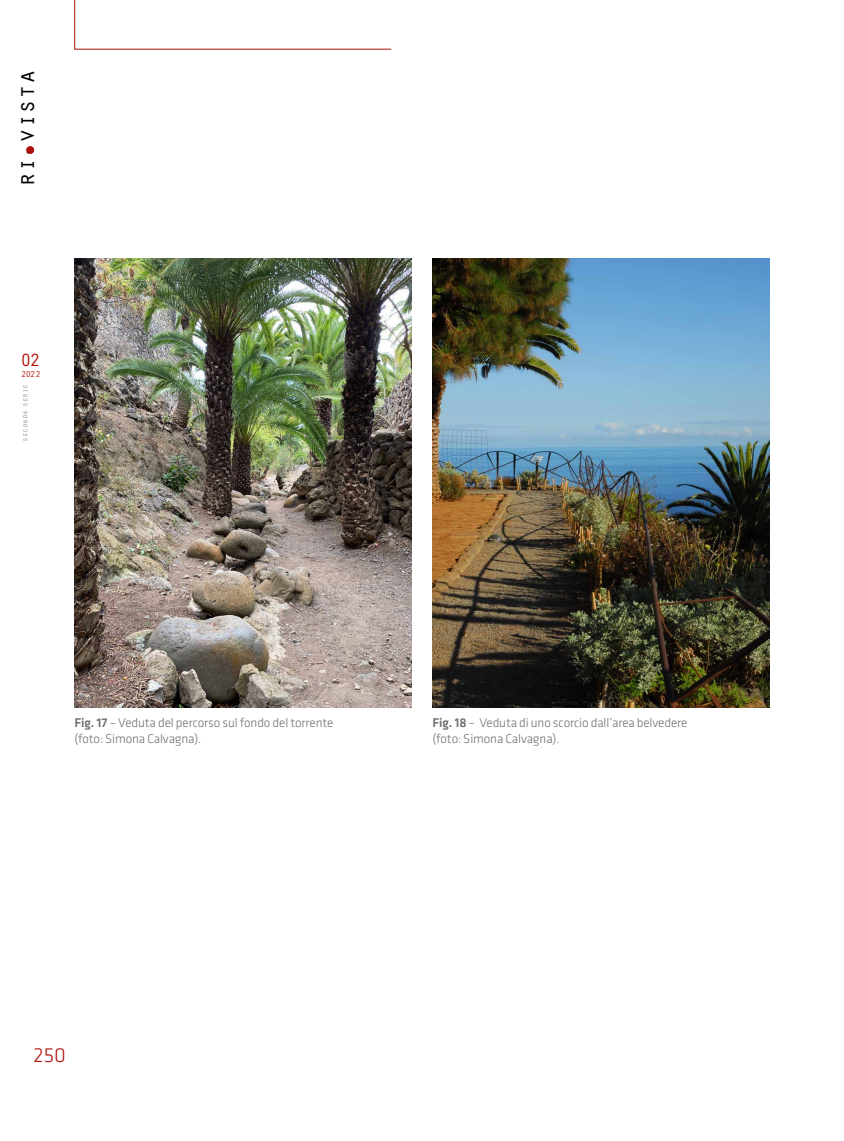
<style>
.page{position:relative;width:844px;height:1141px;background:#fff}
.page>*{position:absolute;margin:0;border:0;box-sizing:border-box;transform-origin:0 0}
.t1{font:24.5px "Orator Std";color:#000}
.t2{font:300 21px "Klavika";color:#ae0f0a}
.t3{font:18.38px "Orator Std";color:#ae0f0a}
.t4{font:300 13.12px/15.8px "Klavika";letter-spacing:-.01em;color:#706f6f}
.t5{font:8.75px "Orator Std";color:#ae0f0a}
.t6{font:7.88px "Orator Std";letter-spacing:-.025em;color:#9d9d9c}
.s1{font-weight:500}
</style>
<div class="page">
<svg style="left:74px;top:0;width:317px;height:50px"></svg>
<div style="left:26px;top:146px;width:8px;height:8px;background:#ae0f0a;border-radius:50%"></div>
<img style="left:74px;top:258px;width:337px;height:449px">
<img style="left:432px;top:258px;width:337px;height:449px">
<h1 class="t1" style="left:9px;top:187px;width:119px;rotate:-90deg">ri-vista</h1>
<h3 class="t3" style="left:20px;top:347px;width:22px">02</h3>
<p class="t5" style="left:21px;top:368px;width:21px">2022</p>
<p class="t6" style="left:19px;top:442px;width:59px;rotate:-90deg">seconda serie</p>
<p class="t4" style="left:74px;top:715px;width:260px"><span class="s1">Fig. 17</span> – Veduta del percorso sul fondo del torrente (foto: Simona Calvagna).</p>
<p class="t4" style="left:432px;top:715px;width:256px"><span class="s1">Fig. 18</span> – Veduta di uno scorcio dall’area belvedere (foto: Simona Calvagna).</p>
<h2 class="t2" style="left:33px;top:1044px;width:34px">250</h2>
</div>
